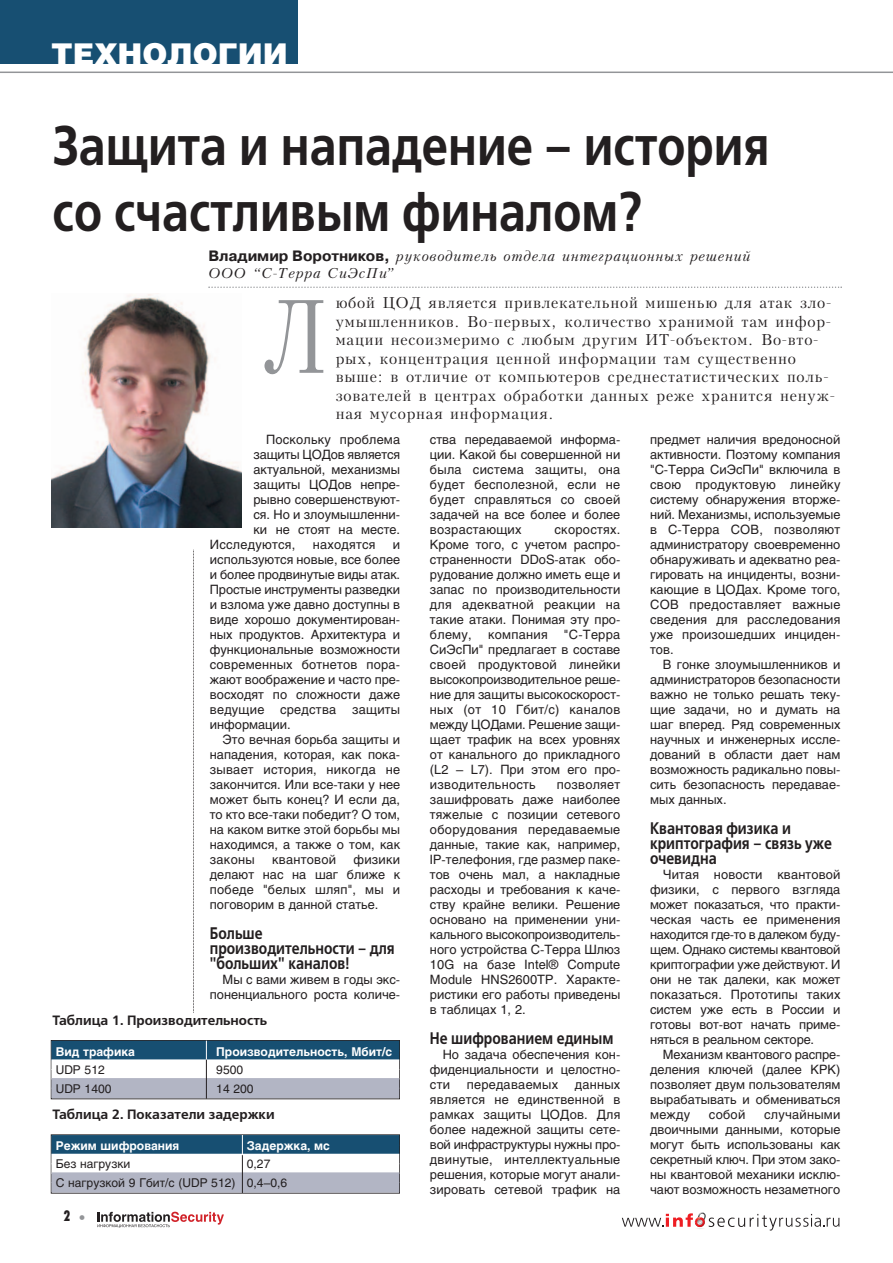
<style>
.page{position:relative;width:893px;height:1263px;background:#fff}
.page>*{position:absolute;margin:0;border:0;box-sizing:border-box;transform-origin:0 0}
.t1{font:100.5px "Kudryashev";color:#939598;scale:.8 1}
.t2{font:600 55.8px/66.8px "Free Set";color:#231f20;scale:.83 1}
.t3{font:900 30px "Helios";color:#fff}
.t4{font:600 16.8px/15px "Free Set";color:#231f20;scale:.83 1}
.t5{font:15px/18.6px "Kudryashev";letter-spacing:.05em;color:#231f20}
.t6{font:15px "Futura Futuris X Cond";color:#231f20}
.t7{font:italic 13.5px/17.2px "Kudryashev";letter-spacing:.05em;color:#231f20}
.t8{font:600 13.5px "Free Set";color:#231f20}
.t9{font:12.75px/15px "Helios";color:#231f20;text-align:justify}
.t10{font:12.75px "Helios";letter-spacing:.02em;color:#231f20}
.t11{font:12px/18.6px "Helios";color:#231f20}
.t12{font:700 12px "Helios";color:#fff}
.s1{font-family:"Pragmatica";font-weight:700;font-style:normal;font-size:15px}
.s2{font-family:"Helios";color:#939598}
</style>
<div class="page">
<svg style="left:193px;top:550px;width:1px;height:463px"></svg>
<svg style="left:97px;top:1212px;width:127px;height:16px"></svg>
<svg style="left:622px;top:1212px;width:217px;height:18px"></svg>
<div style="left:0;top:0;width:298px;height:64px;background:#174f72"></div>
<hr style="left:0;top:72px;width:893px;height:1px;background:#939598">
<img style="left:52px;top:294px;width:189px;height:233px">
<div style="left:51px;top:1040px;width:349px;height:59px;border:1px solid #231f20"></div>
<div style="left:51px;top:1041px;width:348px;height:10px;background:#174f72"></div>
<div style="left:51px;top:1050px;width:348px;height:11px;background:#174f72"></div>
<div style="left:51px;top:1059px;width:348px;height:11px;background:#fff"></div>
<div style="left:51px;top:1069px;width:348px;height:10px;background:#fff"></div>
<div style="left:51px;top:1078px;width:348px;height:10px;background:#b2b5c4"></div>
<div style="left:51px;top:1088px;width:348px;height:10px;background:#b2b5c4"></div>
<hr style="left:206px;top:1059px;width:1px;height:40px;background:#231f20">
<svg style="left:206px;top:1041px;width:1px;height:18px"></svg>
<div style="left:51px;top:1135px;width:348px;height:10px;background:#174f72"></div>
<div style="left:51px;top:1145px;width:348px;height:10px;background:#174f72"></div>
<div style="left:51px;top:1154px;width:348px;height:10px;background:#fff"></div>
<div style="left:51px;top:1172px;width:348px;height:11px;background:#b2b5c4"></div>
<div style="left:51px;top:1182px;width:348px;height:10px;background:#b2b5c4"></div>
<hr style="left:242px;top:1155px;width:1px;height:38px;background:#231f20">
<svg style="left:242px;top:1135px;width:1px;height:19px"></svg>
<svg style="left:208px;top:286px;width:634px;height:2px"></svg>
<h3 class="t3" style="left:51px;top:43px;width:238px">ТЕХНОЛОГИИ</h3>
<h2 class="t2" style="left:52px;top:112px;width:865px">Защита и нападение – история со счастливым финалом?</h2>
<p class="t7" style="left:208px;top:247px;width:544px"><span class="s1">Владимир Воротников,</span> руководитель отдела интеграционных решений<br>ООО “С-Терра СиЭсПи"</p>
<h1 class="t1" style="left:263px;top:279px;width:82px">Л</h1>
<p class="t5" style="left:336px;top:294px;width:501px">юбой ЦОД является привлекательной мишенью для атак зло&shy;умышленников. Во-первых, количество хранимой там инфор&shy;мации несоизмеримо с любым другим ИT-объектом. Во-вто&shy;рых, концентрация ценной информации там существенно выше: в отличие от компьютеров среднестатистических поль&shy;зователей в центрах обработки данных реже хранится ненуж&shy;ная мусорная информация.</p>
<p class="t9" style="left:266px;top:433px;width:135px">Поскольку проблема</p>
<p class="t9" style="left:253px;top:448px;width:148px">защиты ЦОДов является</p>
<p class="t9" style="left:253px;top:463px;width:148px">актуальной, механизмы</p>
<p class="t9" style="left:253px;top:478px;width:148px">защиты ЦОДов непре-</p>
<p class="t9" style="left:253px;top:493px;width:148px">рывно совершенствуют-</p>
<p class="t9" style="left:253px;top:508px;width:148px">ся. Но и злоумышленни-</p>
<p class="t9" style="left:253px;top:523px;width:148px">ки не стоят на месте.</p>
<p class="t10" style="left:210px;top:540px;width:87px">Исследуются,</p>
<p class="t10" style="left:313px;top:540px;width:64px">находятся</p>
<p class="t9" style="left:210px;top:538px;width:192px;text-indent:183px">и используются новые, все более и более продвинутые виды атак.<br>Простые инструменты разведки и взлома уже давно доступны в виде хорошо документирован&shy;ных продуктов. Архитектура и функциональные возможности современных ботнетов пора&shy;жают воображение и часто пре&shy;восходят по сложности даже ведущие средства защиты информации.</p>
<p class="t9" style="left:210px;top:733px;width:192px;text-indent:13px">Это вечная борьба защиты и нападения, которая, как пока&shy;зывает история, никогда не закончится. Или все-таки у нее может быть конец? И если да, то кто все-таки победит? О том, на каком витке этой борьбы мы находимся, а также о том, как законы</p>
<p class="t9" style="left:210px;top:853px;width:192px;text-indent:144px">физики делают нас на шаг ближе к победе "белых шляп", мы и поговорим в данной статье.</p>
<h3 class="t4" style="left:210px;top:926px;width:224px">Больше производительности – для "больших" каналов!</h3>
<p class="t9" style="left:210px;top:973px;width:192px;text-align:right">Мы с вами живем в годы экс&shy;поненциального роста количе-</p>
<p class="t10" style="left:272px;top:855px;width:66px">квантовой</p>
<p class="t8" style="left:53px;top:1012px;width:216px">Таблица 1. Производительность</p>
<p class="t12" style="left:56px;top:1047px;width:81px">Вид трафика</p>
<p class="t12" style="left:216px;top:1047px;width:177px">Производительность, Мбит/с</p>
<p class="t11" style="left:56px;top:1062px;width:51px">UDP 512</p>
<p class="t11" style="left:216px;top:1062px;width:28px">9500</p>
<p class="t11" style="left:56px;top:1080px;width:57px">UDP 1400</p>
<p class="t11" style="left:216px;top:1080px;width:39px">14 200</p>
<p class="t8" style="left:53px;top:1107px;width:224px">Таблица 2. Показатели задержки</p>
<p class="t12" style="left:56px;top:1141px;width:125px">Режим шифрования</p>
<p class="t12" style="left:247px;top:1141px;width:85px">Задержка, мс</p>
<p class="t11" style="left:56px;top:1156px;width:76px">Без нагрузки</p>
<p class="t11" style="left:56px;top:1156px;width:233px;text-indent:191px">0,27<br>С нагрузкой 9 Гбит/с (UDP 512) 0,4–0,6</p>
<p class="t6" style="left:64px;top:1211px;width:23px">2 <span class="s2">•</span></p>
<p class="t9" style="left:430px;top:433px;width:192px">ства передаваемой информа&shy;ции. Какой бы совершенной ни была система защиты, она будет бесполезной, если не будет справляться со своей задачей на все более и более возрастающих</p>
<p class="t9" style="left:430px;top:523px;width:192px;text-indent:125px">скоростях.<br>Кроме того, с учетом распро&shy;страненности DDоS-атак обо&shy;рудование должно иметь еще и запас по производительности для адекватной реакции на такие атаки. Понимая эту про&shy;блему,</p>
<p class="t9" style="left:430px;top:628px;width:192px;text-indent:134px">"С-Терра СиЭсПи" предлагает в составе своей продуктовой линейки высокопроизводительное реше&shy;ние для защиты высокоскорост&shy;ных (от 10 Гбит/с) каналов между ЦОДами. Решение защи&shy;щает трафик на всех уровнях от канального до прикладного (L2 – L7). При этом его про&shy;изводительность</p>
<p class="t10" style="left:488px;top:630px;width:61px">компания</p>
<p class="t9" style="left:430px;top:778px;width:192px;text-indent:127px">позволяет зашифровать даже наиболее тяжелые с позиции сетевого оборудования передаваемые данные, такие как, например, IP-телефония, где размер паке&shy;тов очень мал, а накладные расходы и требования к каче&shy;ству крайне велики. Решение основано на применении уни&shy;кального высокопроизводитель&shy;ного устройства С-Терра Шлюз 10G на базе Intel® Compute Module HNS2600TP. Характе&shy;ристики его работы приведены в таблицах 1, 2.</p>
<h3 class="t4" style="left:430px;top:1031px;width:223px">Не шифрованием единым</h3>
<p class="t9" style="left:430px;top:1048px;width:192px;text-indent:13px">Но задача обеспечения кон&shy;фиденциальности и целостно&shy;сти</p>
<p class="t9" style="left:430px;top:1078px;width:192px;text-indent:145px">данных является не единственной в рамках защиты ЦОДов. Для более надежной защиты сете&shy;вой инфраструктуры нужны про&shy;двинутые, интеллектуальные решения, которые могут анали&shy;зировать сетевой трафик на</p>
<p class="t10" style="left:467px;top:1080px;width:93px">передаваемых</p>
<p class="t9" style="left:650px;top:433px;width:192px">предмет наличия вредоносной активности. Поэтому компания "С-Терра СиЭсПи" включила в свою продуктовую линейку систему обнаружения вторже&shy;ний. Механизмы, используемые в С-Терра СОВ, позволяют администратору своевременно обнаруживать и адекватно реа&shy;гировать на инциденты, возни&shy;кающие в ЦОДах. Кроме того, СОВ предоставляет важные сведения для расследования уже произошедших инциден&shy;тов.</p>
<p class="t9" style="left:650px;top:658px;width:192px;text-indent:13px">В гонке злоумышленников и администраторов безопасности важно не только решать теку&shy;щие задачи, но и думать на шаг вперед. Ряд современных научных и инженерных иссле&shy;дований в области дает нам возможность радикально повы&shy;сить безопасность передавае&shy;мых данных.</p>
<h3 class="t4" style="left:650px;top:821px;width:221px">Квантовая физика и криптография – связь уже очевидна</h3>
<p class="t9" style="left:650px;top:868px;width:192px;text-indent:13px">Читая новости квантовой физики, с первого взгляда может показаться, что практи&shy;ческая часть ее применения находится где-то в далеком буду&shy;щем. Однако системы квантовой криптографии уже действуют. И они не так далеки, как может показаться. Прототипы таких систем уже есть в России и готовы вот-вот начать приме&shy;няться в реальном секторе.</p>
<p class="t9" style="left:650px;top:1048px;width:192px;text-indent:13px">Механизм квантового распре&shy;деления ключей (далее КРК) позволяет двум пользователям вырабатывать и обмениваться между</p>
<p class="t9" style="left:650px;top:1108px;width:192px;text-indent:114px">случайными двоичными данными, которые могут быть использованы как секретный ключ. При этом зако&shy;ны квантовой механики исклю&shy;чают возможность незаметного</p>
<p class="t9" style="left:709px;top:1108px;width:38px">собой</p>
</div>
